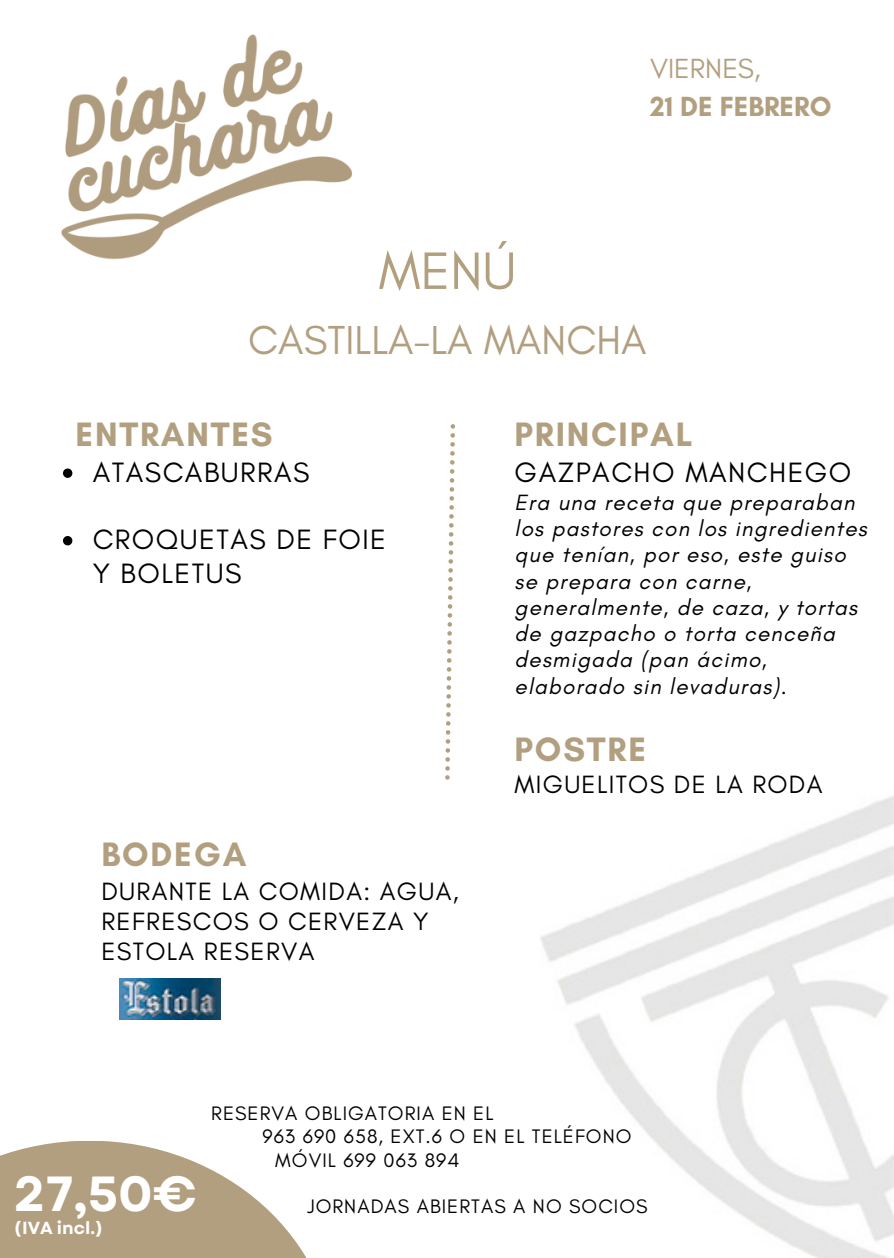
<style>
.page{position:relative;width:894px;height:1258px;background:#fff}
.page>*{position:absolute;margin:0;border:0;box-sizing:border-box;transform-origin:0 0}
.t1{font:600 80.4px "Cormorant Garamond";color:#fff}
.t2{font:53.7px "Glacial Indifference";color:#b19f7e}
.t3{font:700 49.2px "Garet";color:#fff}
.t4{font:41.1px "Glacial Indifference";color:#b29f7f}
.t5{font:700 34.5px "Glacial Indifference";letter-spacing:.05em;color:#b29f7f}
.t6{font:28.5px/33.9px "Glacial Indifference";letter-spacing:.05em;color:#000}
.t7{font:700 28.2px/38.4px "Glacial Indifference";color:#b29f7f}
.t8{font:25.5px/29.7px "Glacial Indifference";letter-spacing:.05em;color:#000}
.t9{font:italic 22.5px/26.4px "Glacial Indifference";letter-spacing:.05em;color:#000}
.t10{font:19.8px "Glacial Indifference";letter-spacing:.05em;color:#000}
.t11{font:700 17.4px "Garet";color:#fff}
.s1{font-weight:400}
</style>
<div class="page">
<img style="left:541px;top:796px;width:352px;height:462px">
<img style="left:61px;top:34px;width:395px;height:441px">
<svg style="left:445px;top:424px;width:10px;height:356px"></svg>
<img style="left:119px;top:978px;width:101px;height:41px">
<svg style="left:63px;top:468px;width:9px;height:10px"></svg>
<svg style="left:63px;top:536px;width:9px;height:9px"></svg>
<svg style="left:0;top:1141px;width:307px;height:117px;fill:#b29f7f"></svg>
<p class="t7" style="left:650px;top:49px;width:183px"><span class="s1">VIERNES,<br></span>21 DE FEBRERO</p>
<p class="t2" style="left:378px;top:238px;width:139px">MENÚ</p>
<p class="t4" style="left:248px;top:315px;width:399px">CASTILLA-LA MANCHA</p>
<h6 class="t5" style="left:75px;top:413px;width:199px">ENTRANTES</h6>
<p class="t6" style="left:93px;top:455px;width:218px">ATASCABURRAS</p>
<p class="t6" style="left:93px;top:522px;width:295px">CROQUETAS DE FOIE<br>Y BOLETUS</p>
<p class="t5" style="left:101px;top:833px;width:146px">BODEGA</p>
<p class="t8" style="left:101px;top:876px;width:359px">DURANTE LA COMIDA: AGUA,<br>REFRESCOS O CERVEZA Y<br>ESTOLA RESERVA</p>
<p class="t5" style="left:514px;top:413px;width:179px">PRINCIPAL</p>
<h6 class="t6" style="left:514px;top:455px;width:338px">GAZPACHO MANCHEGO</h6>
<p class="t9" style="left:514px;top:489px;width:354px">Era una receta que preparaban los pastores con los ingredientes que tenían, por eso, este guiso se prepara con carne, generalmente, de caza, y tortas de gazpacho o torta cenceña desmigada (pan ácimo, elaborado sin levaduras).</p>
<p class="t5" style="left:514px;top:728px;width:133px">POSTRE</p>
<p class="t8" style="left:514px;top:769px;width:309px">MIGUELITOS DE LA RODA</p>
<p class="t1" style="left:120px;top:1123px;width:49px">€</p>
<p class="t3" style="left:14px;top:1158px;width:185px">27,50€</p>
<p class="t11" style="left:14px;top:1216px;width:91px">(IVA incl.)</p>
<h2 class="t10" style="left:211px;top:1101px;width:284px">RESERVA OBLIGATORIA EN EL</h2>
<h3 class="t10" style="left:262px;top:1124px;width:370px">963 690 658, EXT.6 O EN EL TELÉFONO</h3>
<p class="t10" style="left:275px;top:1148px;width:186px">MÓVIL 699 063 894</p>
<p class="t10" style="left:307px;top:1194px;width:341px">JORNADAS ABIERTAS A NO SOCIOS</p>
</div>
